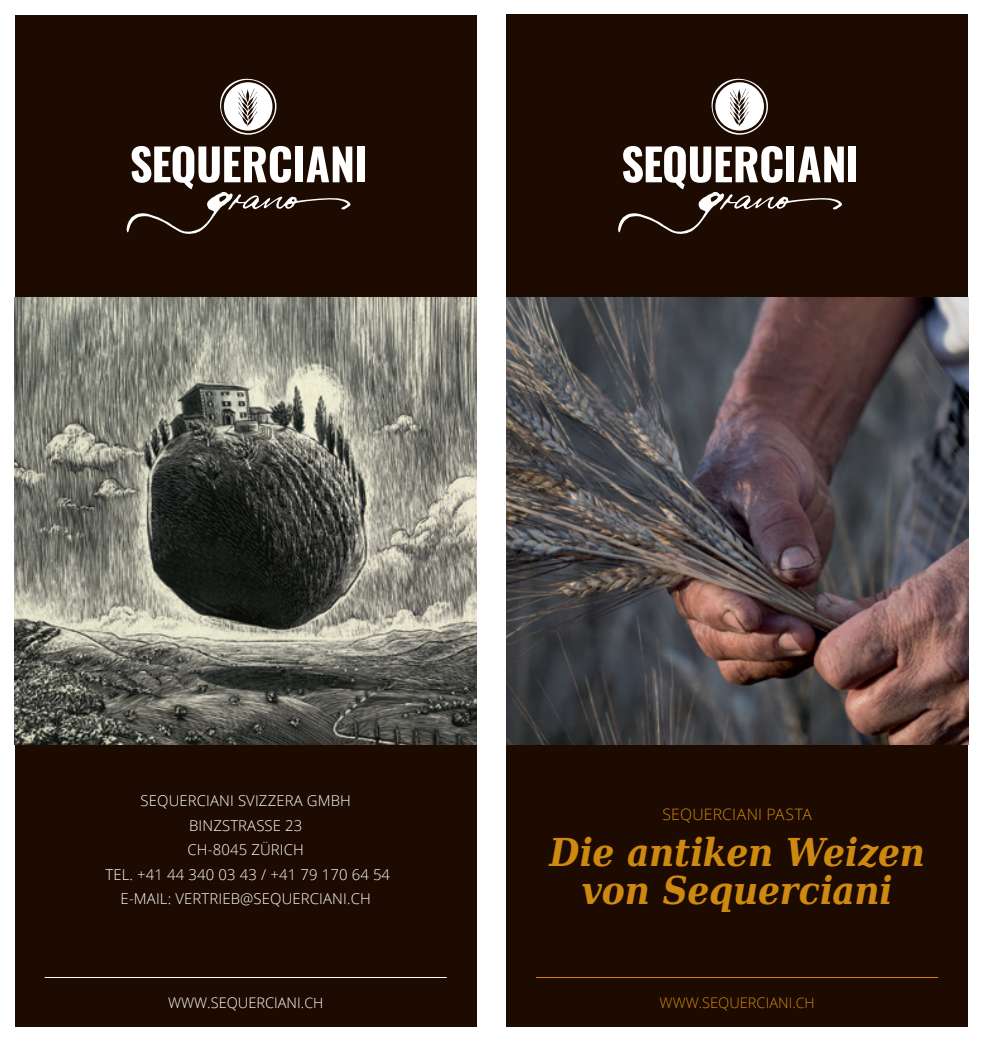
<style>
.page{position:relative;width:983px;height:1042px;background:#fff}
.page>*{position:absolute;margin:0;border:0;box-sizing:border-box;transform-origin:0 0}
.t1{font:italic 700 38.5px "DejaVu Serif Condensed";letter-spacing:-.005em;color:#ce8911}
.t2{font:300 15.75px "Open Sans";letter-spacing:.015em;color:#ce8911}
.t3{font:300 14.88px "Open Sans";letter-spacing:.01em;color:#fff}
.t4{font:300 14.53px "Open Sans";color:#ce8911}
.t5{font:300 14.53px "Open Sans";color:#fff}
.s1{font-size:14.17px}
</style>
<div class="page">
<div style="left:506px;top:15px;width:461px;height:1012px;background:#1d0a00"></div>
<img style="left:506px;top:298px;width:461px;height:446px">
<svg style="left:618px;top:146px;width:225px;height:88px"></svg>
<div style="left:848px;top:146px;width:8px;height:36px;background:#fff"></div>
<svg style="left:711px;top:78px;width:57px;height:57px"></svg>
<hr style="left:536px;top:977px;width:402px;height:1px;background:#ce8911">
<div style="left:15px;top:15px;width:461px;height:283px;background:#1d0a00"></div>
<div style="left:15px;top:744px;width:461px;height:283px;background:#1d0a00"></div>
<svg style="left:126px;top:146px;width:226px;height:88px"></svg>
<div style="left:357px;top:146px;width:8px;height:36px;background:#fff"></div>
<svg style="left:220px;top:78px;width:57px;height:57px"></svg>
<img style="left:15px;top:298px;width:461px;height:446px">
<hr style="left:45px;top:977px;width:401px;height:1px;background:#fff">
<p class="t3" style="left:140px;top:790px;width:212px">SEQUERCIANI SVIZZERA GMBH</p>
<p class="t3" style="left:189px;top:815px;width:115px">BINZSTRASSE 23</p>
<p class="t3" style="left:187px;top:839px;width:118px">CH-8045 ZÜRICH</p>
<p class="t3" style="left:105px;top:864px;width:286px">TEL. +41 44 340 03 43 / +41 79 170 64 54</p>
<p class="t3" style="left:121px;top:888px;width:252px">E-MAIL: VERTRIEB@SEQUERCIANI.CH</p>
<p class="t5" style="left:168px;top:992px;width:157px">WWW.SEQUERCIANI.<span class="s1">CH</span></p>
<p class="t2" style="left:662px;top:804px;width:151px">SEQUERCIANI PASTA</p>
<p class="t1" style="left:549px;top:821px;width:377px">Die antiken Weizen</p>
<p class="t1" style="left:581px;top:860px;width:312px">von Sequerciani</p>
<p class="t4" style="left:659px;top:992px;width:157px">WWW.SEQUERCIANI.<span class="s1">CH</span></p>
</div>
